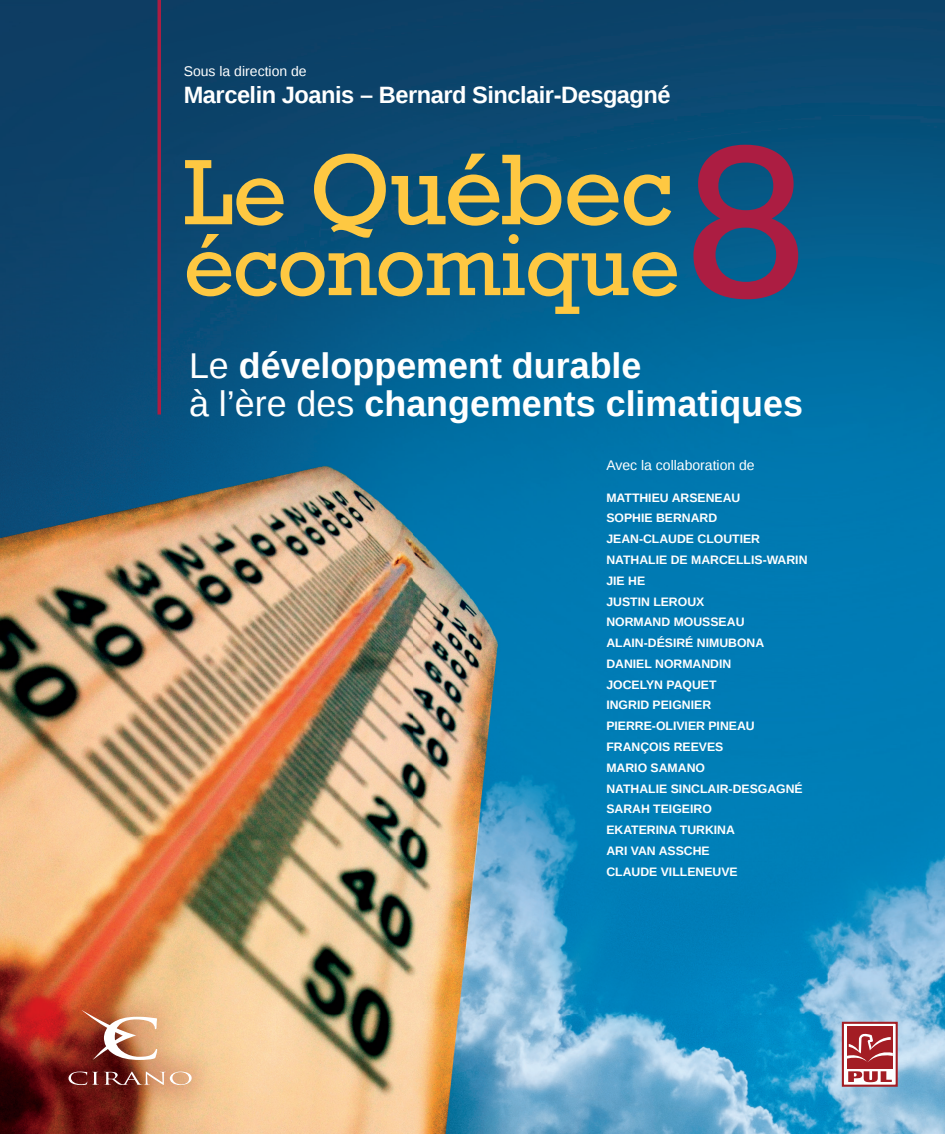
<style>
.page{position:relative;width:945px;height:1134px;background:#fff}
.page>*{position:absolute;margin:0;border:0;box-sizing:border-box;transform-origin:0 0}
.t1{font:220.5px "Rockwell Std";color:#ac1d42}
.t2{font:102.38px "Rockwell Std";letter-spacing:-.02em;color:#fec842}
.t3{font:88.73px "Rockwell Std";letter-spacing:-.02em;color:#fec842}
.t4{font:700 35.88px/38.5px "Liberation Sans";color:#fff}
.t5{font:700 23.62px "Liberation Sans";letter-spacing:-.02em;color:#fff}
.t6{font:14px "Liberation Sans";color:#fff}
.t7{font:700 12.25px/20.8px "Liberation Sans";color:#fff}
.s1{font-size:94.5px}
.s2{font-weight:400}
</style>
<div class="page">
<img style="left:0;top:0;width:827px;height:1014px">
<img style="left:827px;top:0;width:118px;height:1134px">
<img style="left:0;top:1014px;width:58px;height:120px">
<img style="left:178px;top:1014px;width:650px;height:120px">
<img style="left:58px;top:1115px;width:120px;height:19px">
<hr style="left:158px;top:0;width:3px;height:415px;background:#ac1d42">
<div style="left:843px;top:1023px;width:54px;height:63px;background:#fff"></div>
<div style="left:842px;top:1022px;width:56px;height:65px;border:2px solid #a31d24"></div>
<svg style="left:848px;top:1071px;width:44px;height:11px"></svg>
<div style="left:847px;top:1027px;width:46px;height:42px;background:#a31d24"></div>
<svg style="left:847px;top:1033px;width:46px;height:29px"></svg>
<img style="left:41px;top:983px;width:179px;height:132px">
<svg style="left:69px;top:1072px;width:123px;height:13px;background:#a97160"></svg>
<svg style="left:81px;top:1010px;width:76px;height:50px"></svg>
<p class="t6" style="left:184px;top:63px;width:124px">Sous la direction de</p>
<h3 class="t5" style="left:184px;top:78px;width:488px">Marcelin Joanis – Bernard Sinclair-Desgagné</h3>
<h1 class="t1" style="left:686px;top:95px;width:121px">8</h1>
<h2 class="t2" style="left:184px;top:130px;width:491px"><span class="s1">Le</span> Québec</h2>
<h3 class="t3" style="left:184px;top:214px;width:498px">économique</h3>
<h3 class="t4" style="left:189px;top:346px;width:616px"><span class="s2">Le</span> développement durable<br><span class="s2">à l’ère des</span> changements climatiques</h3>
<p class="t6" style="left:606px;top:457px;width:150px">Avec la collaboration de</p>
<p class="t7" style="left:606px;top:487px;width:203px">MATTHIEU ARSENEAU<br>SOPHIE BERNARD<br>JEAN-CLAUDE CLOUTIER<br>NATHALIE DE MARCELLIS-WARIN<br>JIE HE<br>JUSTIN LEROUX<br>NORMAND MOUSSEAU<br>ALAIN-DÉSIRÉ NIMUBONA<br>DANIEL NORMANDIN<br>JOCELYN PAQUET<br>INGRID PEIGNIER<br>PIERRE-OLIVIER PINEAU<br>FRANÇOIS REEVES<br>MARIO SAMANO<br>NATHALIE SINCLAIR-DESGAGNÉ<br>SARAH TEIGEIRO<br>EKATERINA TURKINA<br>ARI VAN ASSCHE<br>CLAUDE VILLENEUVE</p>
</div>
